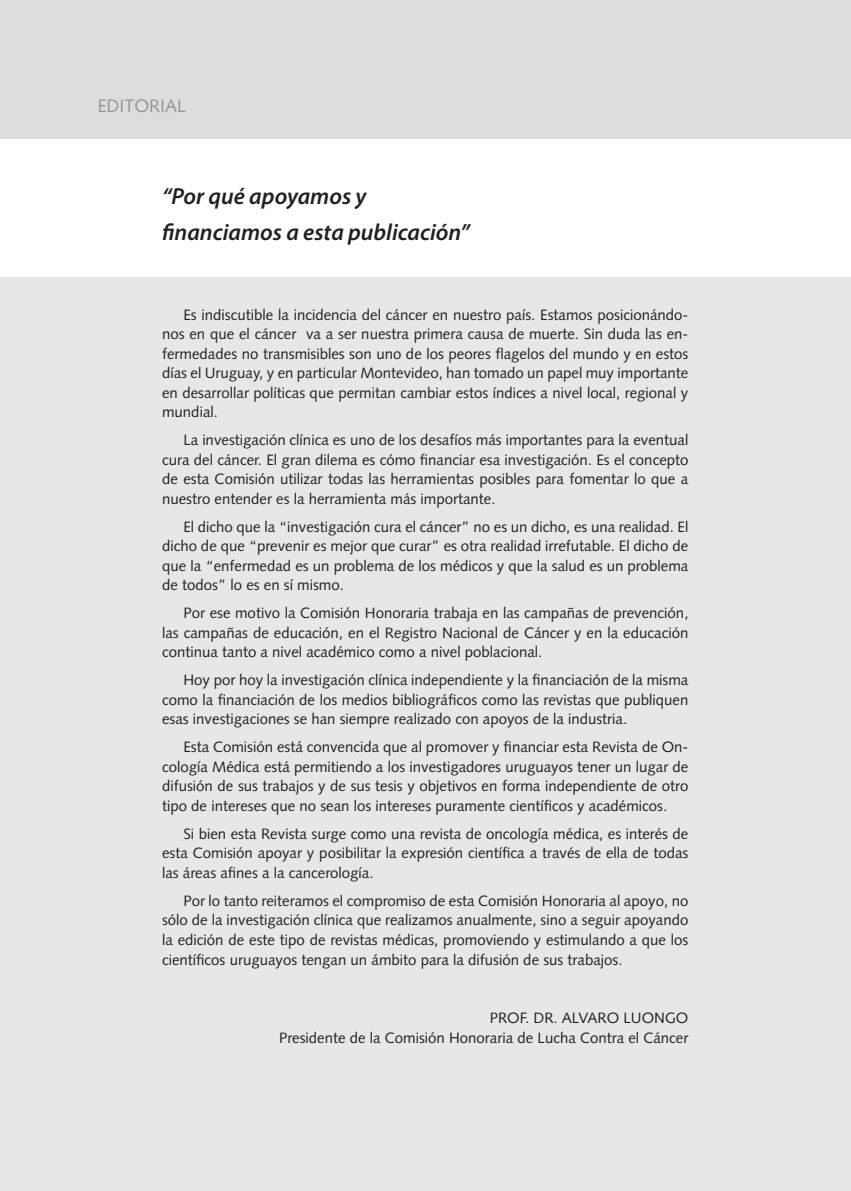
<style>
.page{position:relative;width:851px;height:1191px;background:#fff}
.page>*{position:absolute;margin:0;border:0;box-sizing:border-box;transform-origin:0 0}
.t1{font:italic 600 23.25px/36px "Myriad Pro";color:#231f20}
.t2{font:18px "Syntax LT Std";color:#939598}
.t3{font:15px/19.5px "Syntax LT Std";color:#231f20;text-align:justify}
</style>
<div class="page">
<div style="left:0;top:278px;width:850px;height:913px;background:#e6e7e9"></div>
<div style="left:0;top:0;width:850px;height:139px;background:#dcdddf"></div>
<p class="t2" style="left:98px;top:96px;width:90px">EDITORIAL</p>
<h1 class="t1" style="left:162px;top:177px;width:309px">“Por qué apoyamos y financiamos a esta publicación”</h1>
<p class="t3" style="left:162px;top:305px;width:527px;text-indent:21px">Es indiscutible la incidencia del cáncer en nuestro país. Estamos posicionándo&shy;nos en que el cáncer va a ser nuestra primera causa de muerte. Sin duda las en&shy;fermedades no transmisibles son uno de los peores flagelos del mundo y en estos días el Uruguay, y en particular Montevideo, han tomado un papel muy importante en desarrollar políticas que permitan cambiar estos índices a nivel local, regional y mundial.</p>
<p class="t3" style="left:162px;top:430px;width:528px;text-indent:21px">La investigación clínica es uno de los desafíos más importantes para la eventual cura del cáncer. El gran dilema es cómo financiar esa investigación. Es el concepto de esta Comisión utilizar todas las herramientas posibles para fomentar lo que a nuestro entender es la herramienta más importante.</p>
<p class="t3" style="left:162px;top:517px;width:527px;text-indent:21px">El dicho que la “investigación cura el cáncer” no es un dicho, es una realidad. El dicho de que “prevenir es mejor que curar” es otra realidad irrefutable. El dicho de que la “enfermedad es un problema de los médicos y que la salud es un problema de todos” lo es en sí mismo.</p>
<p class="t3" style="left:162px;top:603px;width:528px;text-indent:21px">Por ese motivo la Comisión Honoraria trabaja en las campañas de prevención, las campañas de educación, en el Registro Nacional de Cáncer y en la educación continua tanto a nivel académico como a nivel poblacional.</p>
<p class="t3" style="left:162px;top:670px;width:527px;text-indent:21px">Hoy por hoy la investigación clínica independiente y la financiación de la misma como la financiación de los medios bibliográficos como las revistas que publiquen esas investigaciones se han siempre realizado con apoyos de la industria.</p>
<p class="t3" style="left:162px;top:737px;width:527px;text-indent:21px">Esta Comisión está convencida que al promover y financiar esta Revista de On&shy;cología Médica está permitiendo a los investigadores uruguayos tener un lugar de difusión de sus trabajos y de sus tesis y objetivos en forma independiente de otro tipo de intereses que no sean los intereses puramente científicos y académicos.</p>
<p class="t3" style="left:162px;top:824px;width:528px;text-indent:21px">Si bien esta Revista surge como una revista de oncología médica, es interés de esta Comisión apoyar y posibilitar la expresión científica a través de ella de todas las áreas afines a la cancerología.</p>
<p class="t3" style="left:162px;top:891px;width:528px;text-indent:21px">Por lo tanto reiteramos el compromiso de esta Comisión Honoraria al apoyo, no sólo de la investigación clínica que realizamos anualmente, sino a seguir apoyando la edición de este tipo de revistas médicas, promoviendo y estimulando a que los científicos uruguayos tengan un ámbito para la difusión de sus trabajos.</p>
<p class="t3" style="left:279px;top:1008px;width:411px;text-align:right">PROF. DR. ALVARO LUONGO<br>Presidente de la Comisión Honoraria de Lucha Contra el Cáncer</p>
</div>
